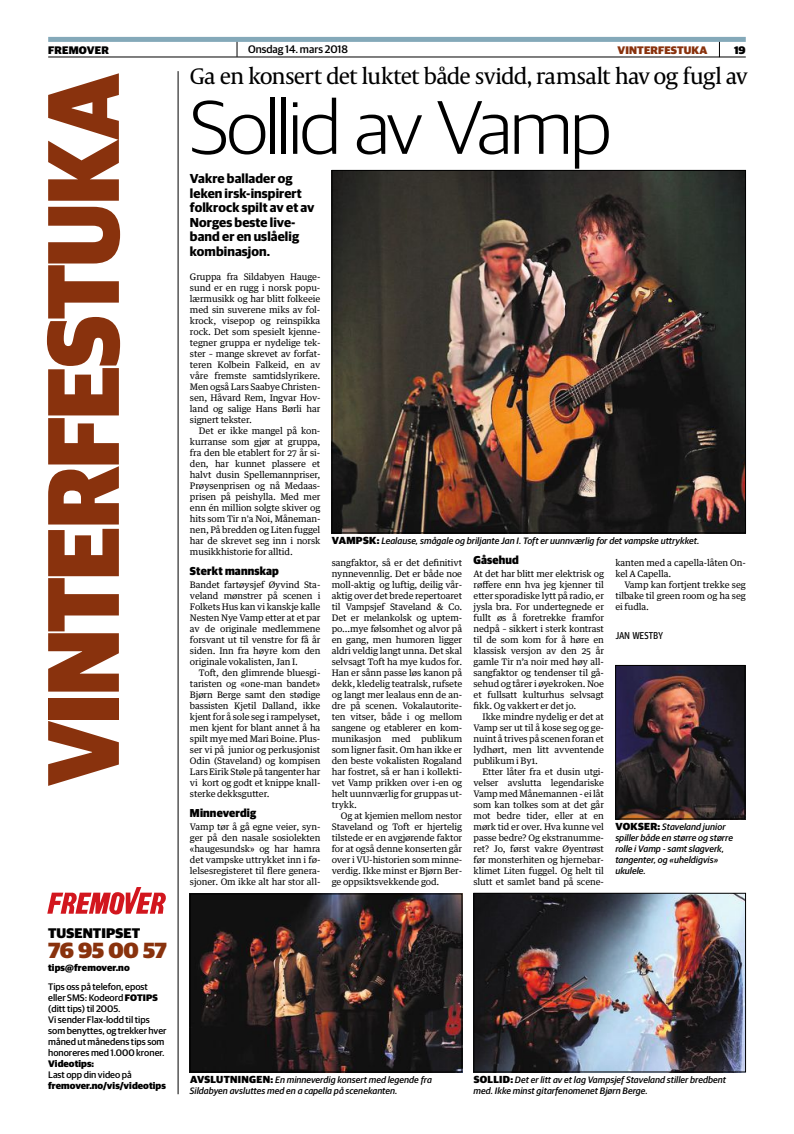
<style>
.page{position:relative;width:794px;height:1134px;background:#fff}
.page>*{position:absolute;margin:0;border:0;box-sizing:border-box;transform-origin:0 0}
.t1{font:900 102px "Guardian Sans";letter-spacing:-.025em;color:#89320d;scale:.9 1}
.t2{font:300 76px "Guardian Sans";letter-spacing:-.04em;color:#000;scale:1.05 1}
.t3{font:23px "Capitolium News 2";letter-spacing:-.04em;color:#000}
.t4{font:900 22px "Guardian Sans";letter-spacing:-.02em;color:#89320d}
.t5{font:900 14px "Guardian Sans";letter-spacing:.01em;color:#000}
.t6{font:700 13px/14.5px "Guardian Sans";letter-spacing:.005em;color:#000}
.t7{font:900 11.5px "Guardian Sans";letter-spacing:.015em;color:#000;scale:.95 1}
.t8{font:500 11px "Guardian Sans";color:#000}
.t9{font:900 11px "Guardian Sans";letter-spacing:.01em;color:#89320d}
.t10{font:900 11px "Guardian Sans";letter-spacing:.02em;color:#000}
.t11{font:10px "Guardian Agate Sans 4 D";letter-spacing:-.03em;color:#000;scale:.95 1}
.t12{font:500 9.5px/11px "Guardian Sans";color:#000}
.t13{font:900 9.5px "Guardian Sans";letter-spacing:.005em;color:#000}
.t14{font:italic 500 9.3px/11px "Guardian Sans";letter-spacing:.005em;color:#000}
.t15{font:9px/11px "Guardian Text Egyp";letter-spacing:-.01em;color:#000;text-align:justify}
.s1{font-weight:900}
.s2{font-weight:900;font-style:normal;font-size:10.2px}
</style>
<div class="page">
<svg style="left:237px;top:42px;width:1px;height:15px"></svg>
<svg style="left:719px;top:42px;width:1px;height:15px"></svg>
<hr style="left:48px;top:57px;width:698px;height:1px;background:#000">
<div style="left:48px;top:37px;width:698px;height:5px;background:#84a9b9"></div>
<hr style="left:178px;top:71px;width:1px;height:1023px;background:#000">
<svg style="left:47px;top:887px;width:119px;height:27px"></svg>
<img style="left:334px;top:172px;width:410px;height:359px">
<div style="left:332px;top:170px;width:414px;height:363px;border:1px solid #000"></div>
<img style="left:192px;top:896px;width:268px;height:174px">
<div style="left:190px;top:894px;width:272px;height:178px;border:1px solid #000"></div>
<img style="left:475px;top:895px;width:269px;height:175px">
<div style="left:473px;top:893px;width:273px;height:179px;border:1px solid #000"></div>
<img style="left:617px;top:667px;width:126px;height:150px">
<div style="left:615px;top:665px;width:130px;height:154px;border:1px solid #000"></div>
<p class="t10" style="left:48px;top:41px;width:62px">Fremover</p>
<p class="t8" style="left:248px;top:41px;width:101px">Onsdag 14. mars 2018</p>
<p class="t9" style="left:617px;top:41px;width:91px">vinterFestuka</p>
<p class="t10" style="left:734px;top:41px;width:13px">19</p>
<h1 class="t1" style="left:6px;top:786px;width:794px;rotate:-90deg">vinterFestuka</h1>
<h3 class="t5" style="left:48px;top:923px;width:94px">tusentiPset</h3>
<h3 class="t4" style="left:48px;top:934px;width:120px">76 95 00 57</h3>
<p class="t13" style="left:48px;top:961px;width:83px">tips@fremover.no</p>
<p class="t12" style="left:48px;top:981px;width:120px">Tips oss på telefon, epost eller SMS: Kodeord <span class="s1">FotiPs </span>(ditt tips) til 2005.<br>Vi sender Flax-lodd til tips som benyttes, og trekker hver måned ut månedens tips som honoreres med 1.000 kroner.</p>
<p class="t13" style="left:48px;top:1057px;width:47px">videotips:</p>
<p class="t12" style="left:48px;top:1069px;width:85px">Last opp din video på</p>
<p class="t13" style="left:48px;top:1079px;width:119px">fremover.no/vis/videotips</p>
<h3 class="t3" style="left:190px;top:60px;width:559px">Ga en konsert det luktet både svidd, ramsalt hav og fugl av</h3>
<h2 class="t2" style="left:190px;top:75px;width:403px">Sollid av Vamp</h2>
<h3 class="t6" style="left:190px;top:170px;width:126px">Vakre ballader og leken irsk-inspirert folkrock spilt av et av<br>Norges beste live&shy;band er en uslåelig kombinasjon.</h3>
<p class="t15" style="left:190px;top:271px;width:132px">Gruppa fra Sildabyen Hauge&shy;sund er en rugg i norsk popu&shy;lærmusikk og har blitt folkeeie med sin suverene miks av fol&shy;krock, visepop og reinspikka rock. Det som spesielt kjenne&shy;tegner gruppa er nydelige tek&shy;ster – mange skrevet av forfat&shy;teren Kolbein Falkeid, en av våre fremste samtidslyrikere.<br>Men også Lars Saabye Christen&shy;sen, Håvard Rem, Ingvar Hov&shy;land og salige Hans Børli har signert tekster.</p>
<p class="t15" style="left:190px;top:424px;width:132px;text-indent:9px">Det er ikke mangel på kon&shy;kurranse som gjør at gruppa, fra den ble etablert for 27 år si&shy;den, har kunnet plassere et halvt dusin Spellemannpriser, Prøysenprisen og nå Medaas&shy;prisen på peishylla. Med mer enn én million solgte skiver og hits som Tir n'a Noi, Måneman&shy;nen, På bredden og Liten fuggel har de skrevet seg inn i norsk musikkhistorie for alltid.</p>
<p class="t7" style="left:190px;top:562px;width:95px">sterkt mannskap</p>
<p class="t15" style="left:190px;top:579px;width:132px">Bandet fartøysjef Øyvind Sta&shy;veland mønstrer på scenen i Folkets Hus kan vi kanskje kalle Nesten Nye Vamp etter at et par av de originale medlemmene forsvant ut til venstre for få år siden. Inn fra høyre kom den originale vokalisten, Jan I.</p>
<p class="t15" style="left:190px;top:666px;width:132px;text-indent:9px">Toft, den glimrende bluesgi&shy;taristen og «one-man bandet» Bjørn Berge samt den stødige bassisten Kjetil Dalland, ikke kjent for å sole seg i rampelyset, men kjent for blant annet å ha spilt mye med Mari Boine. Plus&shy;ser vi på junior og perkusjonist Odin (Staveland) og kompisen Lars Eirik Støle på tangenter har vi kort og godt et knippe knall&shy;sterke dekksgutter.</p>
<p class="t7" style="left:190px;top:804px;width:71px">minneverdig</p>
<p class="t15" style="left:190px;top:821px;width:132px">Vamp tør å gå egne veier, syn&shy;ger på den nasale sosiolekten «haugesundsk» og har hamra det vampske uttrykket inn i fø&shy;lelsesregisteret til flere genera&shy;sjoner. Om ikke alt har stor all-</p>
<p class="t14" style="left:332px;top:535px;width:369px"><span class="s2">vamPsk:</span> Lealause, smågale og briljante Jan I. Toft er uunnværlig for det vampske uttrykket.</p>
<p class="t15" style="left:332px;top:556px;width:132px">sangfaktor, så er det definitivt nynnevennlig. Det er både noe moll-aktig og luftig, deilig vår&shy;aktig over det brede repertoaret til Vampsjef Staveland &amp; Co.<br>Det er melankolsk og uptem&shy;po…mye følsomhet og alvor på en gang, men humoren ligger aldri veldig langt unna. Det skal selvsagt Toft ha mye kudos for.<br>Han er sånn passe løs kanon på dekk, kledelig teatralsk, rufsete og langt mer lealaus enn de an&shy;dre på scenen. Vokalautorite&shy;ten vitser, både i og mellom sangene og etablerer en kom&shy;munikasjon med publikum som ligner fasit. Om han ikke er den beste vokalisten Rogaland har fostret, så er han i kollekti&shy;vet Vamp prikken over i-en og helt uunnværlig for gruppas ut&shy;trykk.</p>
<p class="t15" style="left:332px;top:809px;width:132px;text-indent:9px">Og at kjemien mellom nestor Staveland og Toft er hjertelig tilstede er en avgjørende faktor for at også denne konserten går over i VU-historien som minne&shy;verdig. Ikke minst er Bjørn Ber&shy;ge oppsiktsvekkende god.</p>
<p class="t7" style="left:473px;top:551px;width:49px">Gåsehud</p>
<p class="t15" style="left:473px;top:568px;width:132px">At det har blitt mer elektrisk og røffere enn hva jeg kjenner til etter sporadiske lytt på radio, er jysla bra. For undertegnede er fullt øs å foretrekke framfor nedpå – sikkert i sterk kontrast til de som kom for å høre en klassisk versjon av den 25 år gamle Tir n’a noir med høy all&shy;sangfaktor og tendenser til gå&shy;sehud og tårer i øyekroken. Noe et fullsatt kulturhus selvsagt fikk. Og vakkert er det jo.</p>
<p class="t15" style="left:473px;top:710px;width:132px;text-indent:9px">Ikke mindre nydelig er det at Vamp ser ut til å kose seg og ge&shy;nuint å trives på scenen foran et lydhørt, men litt avventende publikum i By1.</p>
<p class="t15" style="left:473px;top:765px;width:132px;text-indent:9px">Etter låter fra et dusin utgi&shy;velser avslutta legendariske Vamp med Månemannen - ei låt som kan tolkes som at det går mot bedre tider, eller at en mørk tid er over. Hva kunne vel passe bedre? Og ekstranumme&shy;ret? Jo, først vakre Øyentrøst før monsterhiten og hjernebar&shy;klimet Liten fuggel. Og helt til slutt et samlet band på scene-</p>
<p class="t15" style="left:615px;top:556px;width:132px">kanten med a capella-låten On&shy;kel A Capella.</p>
<p class="t15" style="left:615px;top:578px;width:132px;text-indent:9px">Vamp kan fortjent trekke seg tilbake til green room og ha seg ei fudla.</p>
<p class="t11" style="left:615px;top:628px;width:52px">JAN WESTBY</p>
<p class="t14" style="left:615px;top:821px;width:119px"><span class="s2">vokser:</span> Staveland junior spiller både en større og større rolle i Vamp - samt slagverk, tangenter, og «uheldigvis» ukulele.</p>
<p class="t14" style="left:190px;top:1074px;width:243px"><span class="s2">avslutninGen:</span> En minneverdig konsert med legende fra<br>Sildabyen avsluttes med en a capella på scenekanten.</p>
<p class="t14" style="left:473px;top:1074px;width:254px"><span class="s2">sollid:</span> Det er litt av et lag Vampsjef Staveland stiller bredbent med. Ikke minst gitarfenomenet Bjørn Berge.</p>
</div>
